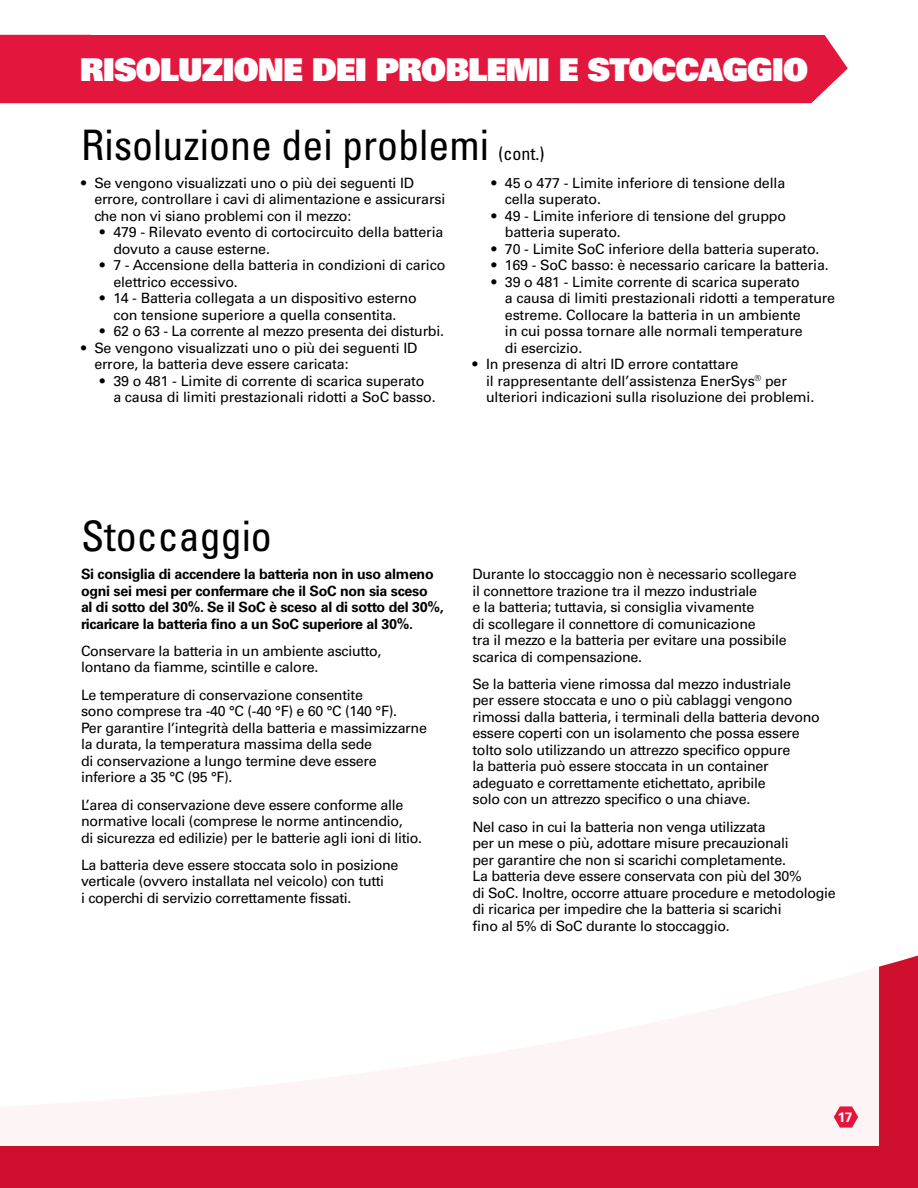
<style>
.page{position:relative;width:918px;height:1188px;background:#fff}
.page>*{position:absolute;margin:0;border:0;box-sizing:border-box;transform-origin:0 0}
.Labels{font:condensed 42px "Univers LT Std";color:#000}
.t1{font:31.5px "Univers LT Std X Black";letter-spacing:-.03em;color:#fff}
.Labels-2{font:condensed 18px "Univers LT Std";color:#000}
.Labels-3{font:14.25px/16.5px "Univers LT Std";letter-spacing:-.02em;color:#000}
.Labels-4{font:700 14.25px/16.5px "Univers LT Std";letter-spacing:-.02em;color:#000}
.t2{font:700 13.5px "Univers LT Std";color:#fff}
</style>
<div class="page">
<div style="left:0;top:955px;width:918px;height:233px;background:#ce0e2d"></div>
<div style="left:0;top:857px;width:879px;height:289px;background:#fff"></div>
<div style="left:135px;top:35px;width:713px;height:68px;background:#e3173e"></div>
<div style="left:0;top:35px;width:135px;height:68px;background:#e3173e"></div>
<svg style="left:834px;top:1106px;width:24px;height:22px"></svg>
<p class="t1" style="left:80px;top:49px;width:730px">RISOLUZIONE DEI PROBLEMI E STOCCAGGIO</p>
<p class="Labels" style="left:81px;top:118px;width:410px">Risoluzione dei problemi</p>
<p class="Labels-2" style="left:498px;top:142px;width:48px">(cont.)</p>
<p class="Labels-3" style="left:94px;top:174px;width:353px;text-indent:-14px">• Se vengono visualizzati uno o più dei seguenti ID errore, controllare i cavi di alimentazione e assicurarsi che non vi siano problemi con il mezzo:</p>
<p class="Labels-3" style="left:113px;top:224px;width:332px;text-indent:-14px">• 479 - Rilevato evento di cortocircuito della batteria dovuto a cause esterne.</p>
<p class="Labels-3" style="left:113px;top:257px;width:334px;text-indent:-14px">• 7 - Accensione della batteria in condizioni di carico elettrico eccessivo.</p>
<p class="Labels-3" style="left:100px;top:290px;width:318px;text-align:center">• 14 - Batteria collegata a un dispositivo esterno con tensione superiore a quella consentita.</p>
<p class="Labels-3" style="left:100px;top:323px;width:346px">• 62 o 63 - La corrente al mezzo presenta dei disturbi.</p>
<p class="Labels-3" style="left:94px;top:339px;width:325px;text-indent:-14px">• Se vengono visualizzati uno o più dei seguenti ID errore, la batteria deve essere caricata:</p>
<p class="Labels-3" style="left:113px;top:372px;width:324px;text-indent:-14px">• 39 o 481 - Limite di corrente di scarica superato a causa di limiti prestazionali ridotti a SoC basso.</p>
<p class="Labels-3" style="left:505px;top:174px;width:282px;text-indent:-14px">• 45 o 477 - Limite inferiore di tensione della cella superato.</p>
<p class="Labels-3" style="left:505px;top:207px;width:283px;text-indent:-14px">• 49 - Limite inferiore di tensione del gruppo batteria superato.</p>
<p class="Labels-3" style="left:491px;top:240px;width:330px">• 70 - Limite SoC inferiore della batteria superato.</p>
<p class="Labels-3" style="left:491px;top:257px;width:339px">• 169 - SoC basso: è necessario caricare la batteria.</p>
<p class="Labels-3" style="left:505px;top:273px;width:332px;text-indent:-14px">• 39 o 481 - Limite corrente di scarica superato<br>a causa di limiti prestazionali ridotti a temperature estreme. Collocare la batteria in un ambiente<br>in cui possa tornare alle normali temperature<br>di esercizio.</p>
<p class="Labels-3" style="left:486px;top:356px;width:330px;text-indent:-14px">• In presenza di altri ID errore contattare<br>il rappresentante dell’assistenza EnerSys<sup>®</sup> per ulteriori indicazioni sulla risoluzione dei problemi.</p>
<p class="Labels" style="left:81px;top:509px;width:192px">Stoccaggio</p>
<p class="Labels-4" style="left:81px;top:566px;width:364px">Si consiglia di accendere la batteria non in uso almeno ogni sei mesi per confermare che il SoC non sia sceso<br>al di sotto del 30%. Se il SoC è sceso al di sotto del 30%, ricaricare la batteria fino a un SoC superiore al 30%.</p>
<p class="Labels-3" style="left:81px;top:643px;width:302px">Conservare la batteria in un ambiente asciutto, lontano da fiamme, scintille e calore.</p>
<p class="Labels-3" style="left:81px;top:687px;width:347px">Le temperature di conservazione consentite<br>sono comprese tra -40 °C (-40 °F) e 60 °C (140 °F).<br>Per garantire l’integrità della batteria e massimizzarne la durata, la temperatura massima della sede<br>di conservazione a lungo termine deve essere inferiore a 35 °C (95 °F).</p>
<p class="Labels-3" style="left:81px;top:796px;width:343px">L’area di conservazione deve essere conforme alle normative locali (comprese le norme antincendio,<br>di sicurezza ed edilizie) per le batterie agli ioni di litio.</p>
<p class="Labels-3" style="left:81px;top:857px;width:319px">La batteria deve essere stoccata solo in posizione verticale (ovvero installata nel veicolo) con tutti<br>i coperchi di servizio correttamente fissati.</p>
<p class="Labels-3" style="left:472px;top:566px;width:326px">Durante lo stoccaggio non è necessario scollegare il connettore trazione tra il mezzo industriale<br>e la batteria; tuttavia, si consiglia vivamente<br>di scollegare il connettore di comunicazione<br>tra il mezzo e la batteria per evitare una possibile scarica di compensazione.</p>
<p class="Labels-3" style="left:472px;top:676px;width:349px">Se la batteria viene rimossa dal mezzo industriale<br>per essere stoccata e uno o più cablaggi vengono rimossi dalla batteria, i terminali della batteria devono essere coperti con un isolamento che possa essere tolto solo utilizzando un attrezzo specifico oppure<br>la batteria può essere stoccata in un container adeguato e correttamente etichettato, apribile<br>solo con un attrezzo specifico o una chiave.</p>
<p class="Labels-3" style="left:472px;top:819px;width:365px">Nel caso in cui la batteria non venga utilizzata<br>per un mese o più, adottare misure precauzionali<br>per garantire che non si scarichi completamente.<br>La batteria deve essere conservata con più del 30%<br>di SoC. Inoltre, occorre attuare procedure e metodologie di ricarica per impedire che la batteria si scarichi<br>fino al 5% di SoC durante lo stoccaggio.</p>
<p class="t2" style="left:838px;top:1109px;width:16px">17</p>
</div>
